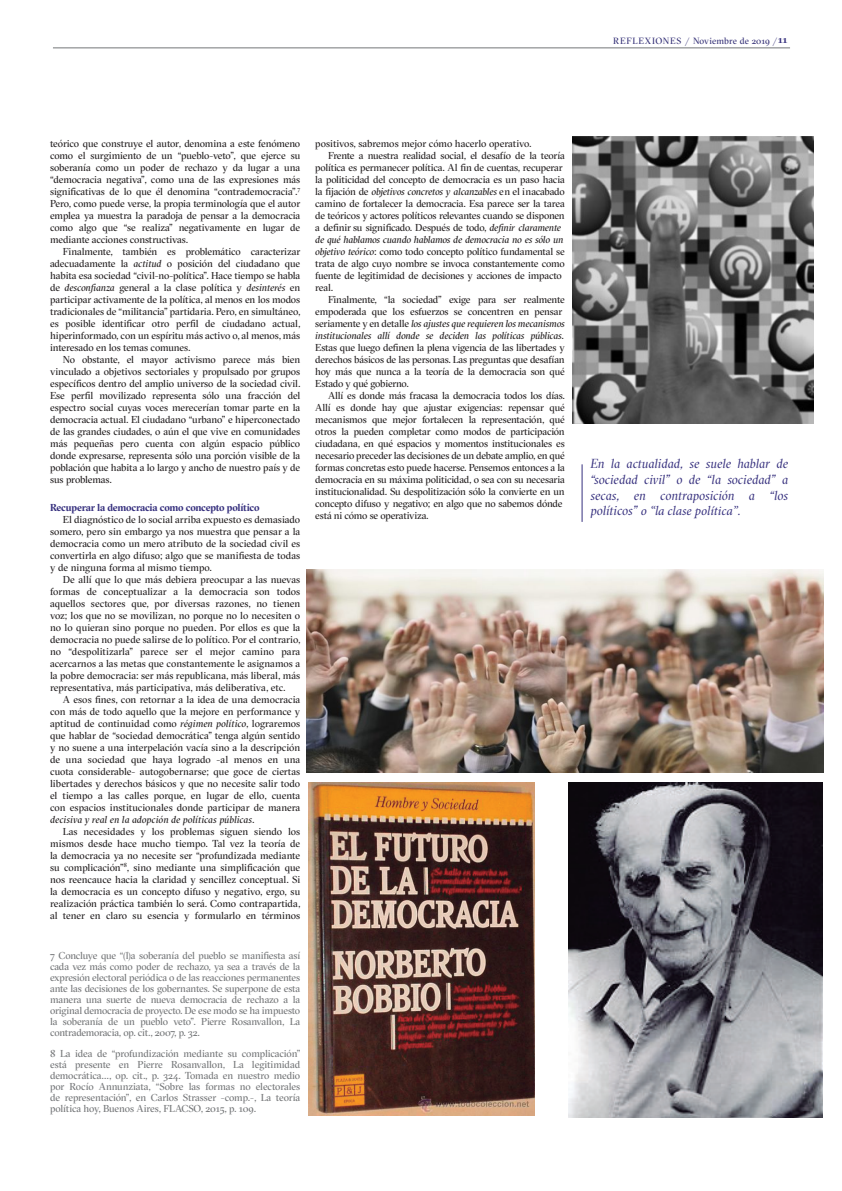
<style>
.page{position:relative;width:842px;height:1191px;background:#fff}
.page>*{position:absolute;margin:0;border:0;box-sizing:border-box;transform-origin:0 0}
.t1{font:italic 13px/15.6px "GT Sectra Fine";color:#36307e;text-align:justify}
.t2{font:italic 13px "Minion Pro";color:#36307e}
.t3{font:10px/12px "GT Sectra Fine";letter-spacing:-.015em;color:#231f20;text-align:justify}
.t4{font:10px/11px "GT Sectra Fine";letter-spacing:-.02em;color:#747678;text-align:justify}
.t5{font:italic 10px "GT Sectra Fine";letter-spacing:-.015em;color:#231f20}
.t6{font:700 10px "GT Sectra Fine";letter-spacing:-.02em;color:#36307e}
.t7{font:9px "GT Sectra Fine";letter-spacing:.025em;color:#353177}
.s1{font-weight:700;font-size:10px;color:#36307e}
.s2{font-style:italic}
.s3{font-style:normal}
.s4{font-family:"GT Sectra Fine"}
</style>
<div class="page">
<hr style="left:53px;top:48px;width:737px;height:1px;background:#747678">
<img style="left:308px;top:782px;width:227px;height:333px">
<img style="left:569px;top:782px;width:254px;height:335px">
<img style="left:572px;top:136px;width:241px;height:287px">
<img style="left:306px;top:569px;width:517px;height:203px">
<hr style="left:582px;top:464px;width:1px;height:58px;background:#36307e">
<p class="t7" style="left:613px;top:35px;width:176px">REFLEXIONES / Noviembre de 2019 / <span class="s1">11</span></p>
<p class="t3" style="left:50px;top:137px;width:252px">teórico que construye el autor, denomina a este fenómeno como el surgimiento de un “pueblo-veto”, que ejerce su soberanía como un poder de rechazo y da lugar a una “democracia negativa”, como una de las expresiones más significativas de lo que él denomina “contrademocracia”.<sup>7<br></sup>Pero, como puede verse, la propia terminología que el autor emplea ya muestra la paradoja de pensar a la democracia como algo que “se realiza” negativamente en lugar de mediante acciones constructivas.</p>
<p class="t3" style="left:50px;top:245px;width:252px;text-indent:13px">Finalmente, también es problemático caracterizar adecuadamente la <span class="s2">actitud</span> o posición del ciudadano que habita esa sociedad “civil-no-política”. Hace tiempo se habla de <span class="s2">desconfianza</span> general a la clase política y <span class="s2">desinterés</span> en participar activamente de la política, al menos en los modos tradicionales de “militancia” partidaria. Pero, en simultáneo, es posible identificar otro perfil de ciudadano actual, hiperinformado, con un espíritu más activo o, al menos, más interesado en los temas comunes.</p>
<p class="t3" style="left:50px;top:353px;width:252px;text-indent:13px">No obstante, el mayor activismo parece más bien vinculado a objetivos sectoriales y propulsado por grupos específicos dentro del amplio universo de la sociedad civil.<br>Ese perfil movilizado representa sólo una fracción del espectro social cuyas voces merecerían tomar parte en la democracia actual. El ciudadano “urbano” e hiperconectado de las grandes ciudades, o aún el que vive en comunidades más pequeñas pero cuenta con algún espacio público donde expresarse, representa sólo una porción visible de la población que habita a lo largo y ancho de nuestro país y de sus problemas.</p>
<p class="t6" style="left:50px;top:500px;width:211px">Recuperar la democracia como concepto político</p>
<p class="t3" style="left:50px;top:513px;width:252px;text-indent:13px">El diagnóstico de lo social arriba expuesto es demasiado somero, pero sin embargo ya nos muestra que pensar a la democracia como un mero atributo de la sociedad civil es convertirla en algo difuso; algo que se manifiesta de todas y de ninguna forma al mismo tiempo.</p>
<p class="t3" style="left:50px;top:573px;width:252px;text-indent:13px">De allí que lo que más debiera preocupar a las nuevas formas de conceptualizar a la democracia son todos aquellos sectores que, por diversas razones, no tienen voz; los que no se movilizan, no porque no lo necesiten o no lo quieran sino porque no pueden. Por ellos es que la democracia no puede salirse de lo político. Por el contrario, no “despolitizarla” parece ser el mejor camino para acercarnos a las metas que constantemente le asignamos a la pobre democracia: ser más republicana, más liberal, más representativa, más participativa, más deliberativa, etc.</p>
<p class="t3" style="left:50px;top:693px;width:252px;text-indent:13px">A esos fines, con retornar a la idea de una democracia con más de todo aquello que la mejore en performance y aptitud de continuidad como <span class="s2">régimen político</span>, lograremos que hablar de “sociedad democrática” tenga algún sentido y no suene a una interpelación vacía sino a la descripción de una sociedad que haya logrado -al menos en una cuota considerable- autogobernarse; que goce de ciertas libertades y derechos básicos y que no necesite salir todo el tiempo a las calles porque, en lugar de ello, cuenta con espacios institucionales donde participar de manera <span class="s2">decisiva y real en la adopción de políticas públicas</span>.</p>
<p class="t3" style="left:50px;top:825px;width:252px;text-indent:13px">Las necesidades y los problemas siguen siendo los mismos desde hace mucho tiempo. Tal vez la teoría de la democracia ya no necesite ser “profundizada mediante su complicación”<sup>8</sup>, sino mediante una simplificación que nos reencauce hacia la claridad y sencillez conceptual. Si la democracia es un concepto difuso y negativo, ergo, su realización práctica también lo será. Como contrapartida, al tener en claro su esencia y formularlo en términos</p>
<p class="t4" style="left:50px;top:950px;width:252px">7 Concluye que “(l)a soberanía del pueblo se manifiesta así cada vez más como poder de rechazo, ya sea a través de la expresión electoral periódica o de las reacciones permanentes ante las decisiones de los gobernantes. Se superpone de esta manera una suerte de nueva democracia de rechazo a la original democracia de proyecto. De ese modo se ha impuesto la soberanía de un pueblo veto”. Pierre Rosanvallon, La contrademoracia, op. cit., 2007, p. 32.</p>
<p class="t4" style="left:50px;top:1048px;width:252px">8 La idea de “profundización mediante su complicación” está presente en Pierre Rosanvallon, La legitimidad democrática…, op. cit., p. 324. Tomada en nuestro medio por Rocío Annunziata, “Sobre las formas no electorales de representación”, en Carlos Strasser -comp.-, La teoría política hoy, Buenos Aires, FLACSO, 2015, p. 109.</p>
<p class="t3" style="left:315px;top:137px;width:218px">positivos, sabremos mejor cómo hacerlo operativo.</p>
<p class="t3" style="left:328px;top:149px;width:238px">Frente a nuestra realidad social, el desafío de la teoría</p>
<p class="t3" style="left:315px;top:161px;width:249px">política es permanecer política. Al fin de cuentas, recuperar</p>
<p class="t3" style="left:315px;top:173px;width:251px">la politicidad del concepto de democracia es un paso hacia</p>
<p class="t5" style="left:315px;top:185px;width:251px"><span class="s3">la fijación de</span> objetivos concretos y alcanzables <span class="s3">en el inacabado</span></p>
<p class="t3" style="left:315px;top:197px;width:251px">camino de fortalecer la democracia. Esa parece ser la tarea</p>
<p class="t3" style="left:315px;top:209px;width:251px">de teóricos y actores políticos relevantes cuando se disponen</p>
<p class="t3" style="left:315px;top:221px;width:247px">a definir su significado. Después de todo, <span class="s2">definir claramente</span></p>
<p class="t5" style="left:315px;top:233px;width:250px">de qué hablamos cuando hablamos de democracia no es sólo un</p>
<p class="t3" style="left:315px;top:245px;width:251px"><span class="s2">objetivo teórico</span>: como todo concepto político fundamental se</p>
<p class="t3" style="left:315px;top:257px;width:251px">trata de algo cuyo nombre se invoca constantemente como</p>
<p class="t3" style="left:315px;top:269px;width:248px">fuente de legitimidad de decisiones y acciones de impacto</p>
<p class="t3" style="left:315px;top:281px;width:19px">real.</p>
<p class="t3" style="left:328px;top:293px;width:238px">Finalmente, “la sociedad” exige para ser realmente</p>
<p class="t3" style="left:315px;top:305px;width:248px">empoderada que los esfuerzos se concentren en pensar</p>
<p class="t5" style="left:315px;top:317px;width:251px"><span class="s3">seriamente y en detalle</span> los ajustes que requieren los mecanismos</p>
<p class="t5" style="left:315px;top:329px;width:250px">institucionales allí donde se deciden las políticas públicas<span class="s3">.</span></p>
<p class="t3" style="left:315px;top:341px;width:251px">Estas que luego definen la plena vigencia de las libertades y</p>
<p class="t3" style="left:315px;top:353px;width:251px">derechos básicos de las personas. Las preguntas que desafían</p>
<p class="t3" style="left:315px;top:365px;width:251px">hoy más que nunca a la teoría de la democracia son qué</p>
<p class="t3" style="left:315px;top:377px;width:95px">Estado y qué gobierno.</p>
<p class="t3" style="left:328px;top:389px;width:238px">Allí es donde más fracasa la democracia todos los días.</p>
<p class="t3" style="left:315px;top:401px;width:251px">Allí es donde hay que ajustar exigencias: repensar qué</p>
<p class="t3" style="left:315px;top:413px;width:251px">mecanismos que mejor fortalecen la representación, qué</p>
<p class="t3" style="left:315px;top:425px;width:251px">otros la pueden completar como modos de participación</p>
<p class="t3" style="left:315px;top:437px;width:251px">ciudadana, en qué espacios y momentos institucionales es</p>
<p class="t3" style="left:315px;top:449px;width:251px">necesario preceder las decisiones de un debate amplio, en qué</p>
<p class="t3" style="left:315px;top:461px;width:251px">formas concretas esto puede hacerse. Pensemos entonces a la</p>
<p class="t3" style="left:315px;top:473px;width:251px">democracia en su máxima politicidad, o sea con su necesaria</p>
<p class="t3" style="left:315px;top:485px;width:251px">institucionalidad. Su despolitización sólo la convierte en un</p>
<p class="t3" style="left:315px;top:497px;width:249px">concepto difuso y negativo; en algo que no sabemos dónde</p>
<p class="t3" style="left:315px;top:509px;width:115px">está ni cómo se operativiza.</p>
<h1 class="t1" style="left:590px;top:456px;width:199px">En la actualidad, se suele hablar de “sociedad civil” o de “la sociedad” a secas, en contraposición a “los</h1>
<h1 class="t2" style="left:590px;top:502px;width:152px"><span class="s4">políticos”</span> o “la clase política”.</h1>
</div>
